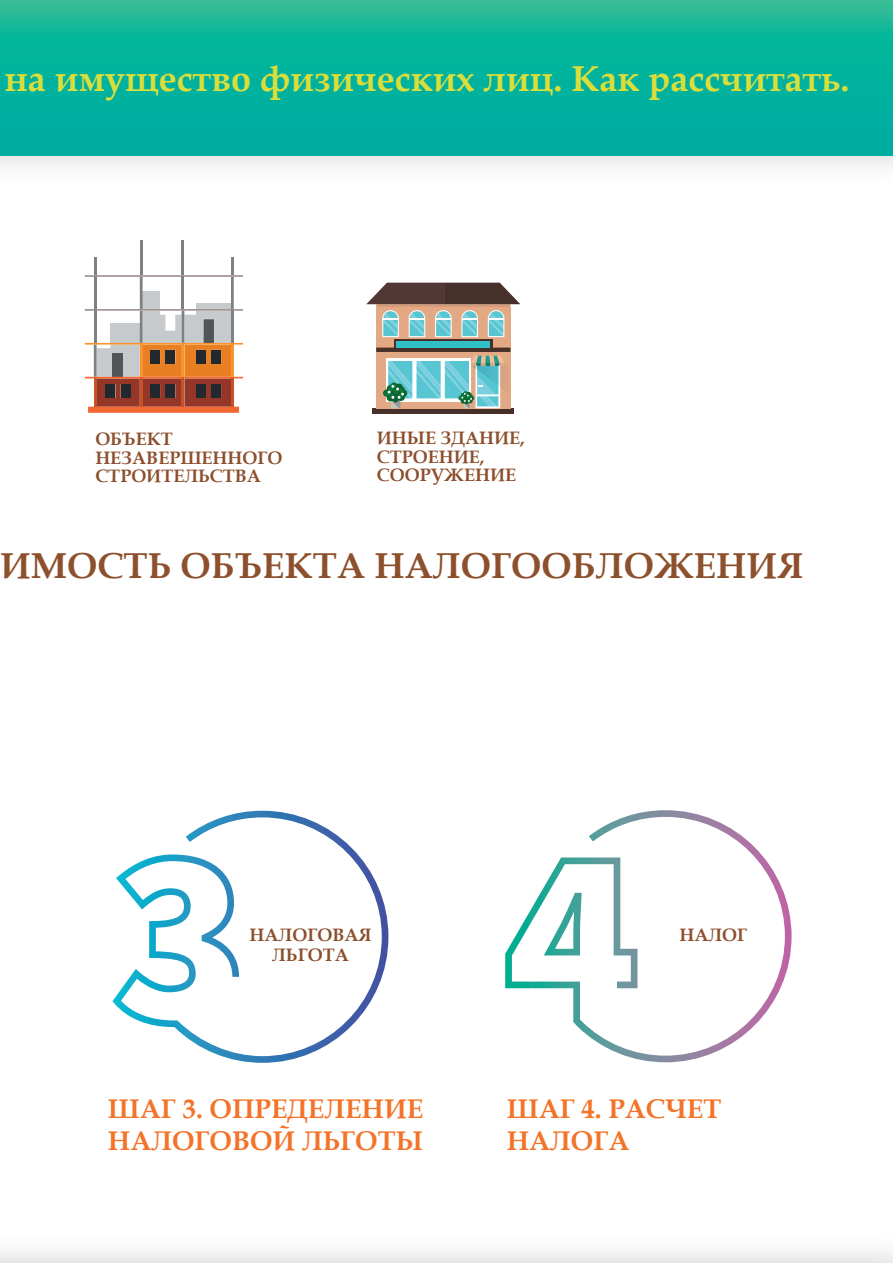
<style>
.page{position:relative;width:893px;height:1263px;background:#fff}
.page>*{position:absolute;margin:0;border:0;box-sizing:border-box;transform-origin:0 0}
.t1{font:700 36px "Book Antiqua";color:#dade3b}
.t2{font:700 36px "Book Antiqua";color:#8d502c}
.t3{font:700 27px/32.4px "Book Antiqua";color:#f37329}
.t4{font:700 18px/18.3px "Book Antiqua";color:#8c4f2d}
</style>
<div class="page">
<img style="left:0;top:155px;width:893px;height:12px">
<svg style="left:0;top:0;width:893px;height:155px;background:#08b39c"></svg>
<svg style="left:112px;top:811px;width:276px;height:252px"></svg>
<svg style="left:505px;top:810px;width:287px;height:252px"></svg>
<hr style="left:231px;top:257px;width:3px;height:18px;background:#7e8182">
<hr style="left:182px;top:241px;width:2px;height:34px;background:#7e8182">
<hr style="left:140px;top:241px;width:3px;height:34px;background:#7e8182">
<svg style="left:85px;top:275px;width:158px;height:138px"></svg>
<hr style="left:94px;top:311px;width:3px;height:32px;background:#7e8182">
<hr style="left:94px;top:277px;width:3px;height:32px;background:#7e8182">
<hr style="left:94px;top:257px;width:3px;height:18px;background:#7e8182">
<div style="left:373px;top:408px;width:141px;height:6px;background:#48302a"></div>
<svg style="left:376px;top:337px;width:134px;height:11px"></svg>
<svg style="left:366px;top:283px;width:154px;height:54px"></svg>
<svg style="left:394px;top:340px;width:98px;height:8px"></svg>
<div style="left:397px;top:342px;width:93px;height:6px;background:#30bfc4"></div>
<svg style="left:376px;top:348px;width:134px;height:60px;background:#9ab7ad"></svg>
<h1 class="t1" style="left:4px;top:54px;width:846px">на имущество физических лиц. Как рассчитать.</h1>
<p class="t4" style="left:95px;top:430px;width:189px">ОБЪЕКТ<br>НЕЗАВЕРШЕННОГО<br>СТРОИТЕЛЬСТВА</p>
<p class="t4" style="left:377px;top:429px;width:149px">ИНЫЕ ЗДАНИЕ,<br>СТРОЕНИЕ,<br>СООРУЖЕНИЕ</p>
<h1 class="t2" style="left:0;top:541px;width:805px">ИМОСТЬ ОБЪЕКТА НАЛОГООБЛОЖЕНИЯ</h1>
<p class="t4" style="left:250px;top:925px;width:123px;line-height:19.6px;text-align:center">НАЛОГОВАЯ<br>ЛЬГОТА</p>
<p class="t4" style="left:679px;top:925px;width:69px">НАЛОГ</p>
<h2 class="t3" style="left:108px;top:1092px;width:317px">ШАГ 3. ОПРЕДЕЛЕНИЕ<br>НАЛОГОВОЙ ЛЬГОТЫ</h2>
<h2 class="t3" style="left:507px;top:1092px;width:216px">ШАГ 4. РАСЧЕТ<br>НАЛОГА</h2>
</div>
